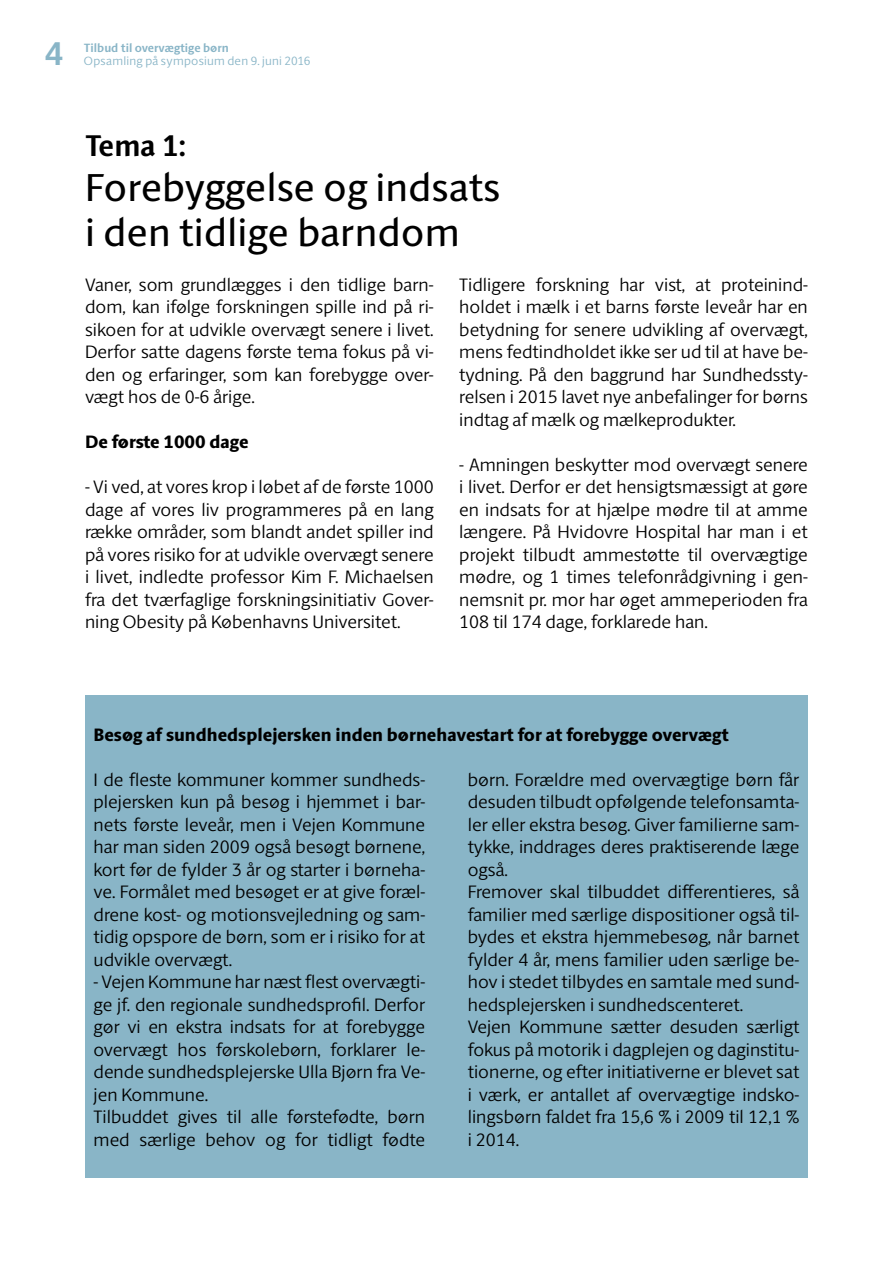
<style>
.page{position:relative;width:893px;height:1263px;background:#fff}
.page>*{position:absolute;margin:0;border:0;box-sizing:border-box;transform-origin:0 0}
.t1{font:39px/45px "ID Sans";color:#000}
.t2{font:700 33px "ID Sans";color:#89b5c7}
.t3{font:700 30px "ID Sans";color:#000}
.t4{font:300 18px/22.5px "ID Sans";color:#000;text-align:justify}
.t5{font:800 18px "ID Sans";color:#000}
.t6{font:300 12px "ID Sans";letter-spacing:.02em;color:#89b5c7}
.t7{font:700 12px "ID Sans";color:#89b5c7}
</style>
<div class="page">
<div style="left:85px;top:695px;width:723px;height:483px;background:#89b5c7"></div>
<h2 class="t2" style="left:45px;top:34px;width:20px">4</h2>
<p class="t7" style="left:84px;top:40px;width:147px">Tilbud til overvægtige børn</p>
<p class="t6" style="left:84px;top:54px;width:228px">Opsamling på symposium den 9. juni 2016</p>
<h3 class="t3" style="left:85px;top:127px;width:102px">Tema 1:</h3>
<h1 class="t1" style="left:85px;top:165px;width:417px">Forebyggelse og indsats i den tidlige barndom</h1>
<p class="t4" style="left:85px;top:273px;width:350px">Vaner, som grundlægges i den tidlige barn&shy;dom, kan ifølge forskningen spille ind på ri&shy;sikoen for at udvikle overvægt senere i livet.<br>Derfor satte dagens første tema fokus på vi&shy;den og erfaringer, som kan forebygge over&shy;vægt hos de 0-6 årige.</p>
<p class="t5" style="left:85px;top:431px;width:165px">De første 1000 dage</p>
<p class="t4" style="left:85px;top:475px;width:350px">- Vi ved, at vores krop i løbet af de første 1000 dage af vores liv programmeres på en lang række områder, som blandt andet spiller ind på vores risiko for at udvikle overvægt senere i livet, indledte professor Kim F. Michaelsen fra det tværfaglige forskningsinitiativ Gover&shy;ning Obesity på Københavns Universitet.</p>
<p class="t4" style="left:459px;top:273px;width:350px">Tidligere forskning har vist, at proteinind&shy;holdet i mælk i et barns første leveår har en betydning for senere udvikling af overvægt, mens fedtindholdet ikke ser ud til at have be&shy;tydning. På den baggrund har Sundhedssty&shy;relsen i 2015 lavet nye anbefalinger for børns indtag af mælk og mælkeprodukter.</p>
<p class="t4" style="left:459px;top:453px;width:350px">- Amningen beskytter mod overvægt senere i livet. Derfor er det hensigtsmæssigt at gøre en indsats for at hjælpe mødre til at amme længere. På Hvidovre Hospital har man i et projekt tilbudt ammestøtte til overvægtige mødre, og 1 times telefonrådgivning i gen&shy;nemsnit pr. mor har øget ammeperioden fra 108 til 174 dage, forklarede han.</p>
<p class="t5" style="left:94px;top:723px;width:637px">Besøg af sundhedsplejersken inden børnehavestart for at forebygge overvægt</p>
<p class="t4" style="left:94px;top:768px;width:333px">I de fleste kommuner kommer sundheds&shy;plejersken kun på besøg i hjemmet i bar&shy;nets første leveår, men i Vejen Kommune har man siden 2009 også besøgt børnene, kort før de fylder 3 år og starter i børneha&shy;ve. Formålet med besøget er at give foræl&shy;drene kost- og motionsvejledning og sam&shy;tidig opspore de børn, som er i risiko for at udvikle overvægt.</p>
<p class="t4" style="left:94px;top:970px;width:333px;text-align:left">- Vejen Kommune har næst flest overvægti&shy;ge jf. den regionale sundhedsprofil. Derfor gør vi en ekstra indsats for at forebygge overvægt hos førskolebørn, forklarer le&shy;dende sundhedsplejerske Ulla Bjørn fra Ve&shy;jen Kommune.<br>Tilbuddet gives til alle førstefødte, børn med særlige behov og for tidligt fødte</p>
<p class="t4" style="left:468px;top:768px;width:333px;text-align:left">børn. Forældre med overvægtige børn får desuden tilbudt opfølgende telefonsamta&shy;ler eller ekstra besøg. Giver familierne sam&shy;tykke, inddrages deres praktiserende læge også.<br>Fremover skal tilbuddet differentieres, så familier med særlige dispositioner også til&shy;bydes et ekstra hjemmebesøg, når barnet fylder 4 år, mens familier uden særlige be&shy;hov i stedet tilbydes en samtale med sund&shy;hedsplejersken i sundhedscenteret.<br>Vejen Kommune sætter desuden særligt fokus på motorik i dagplejen og daginstitu&shy;tionerne, og efter initiativerne er blevet sat i værk, er antallet af overvægtige indsko&shy;lingsbørn faldet fra 15,6 % i 2009 til 12,1 % i 2014.</p>
</div>
